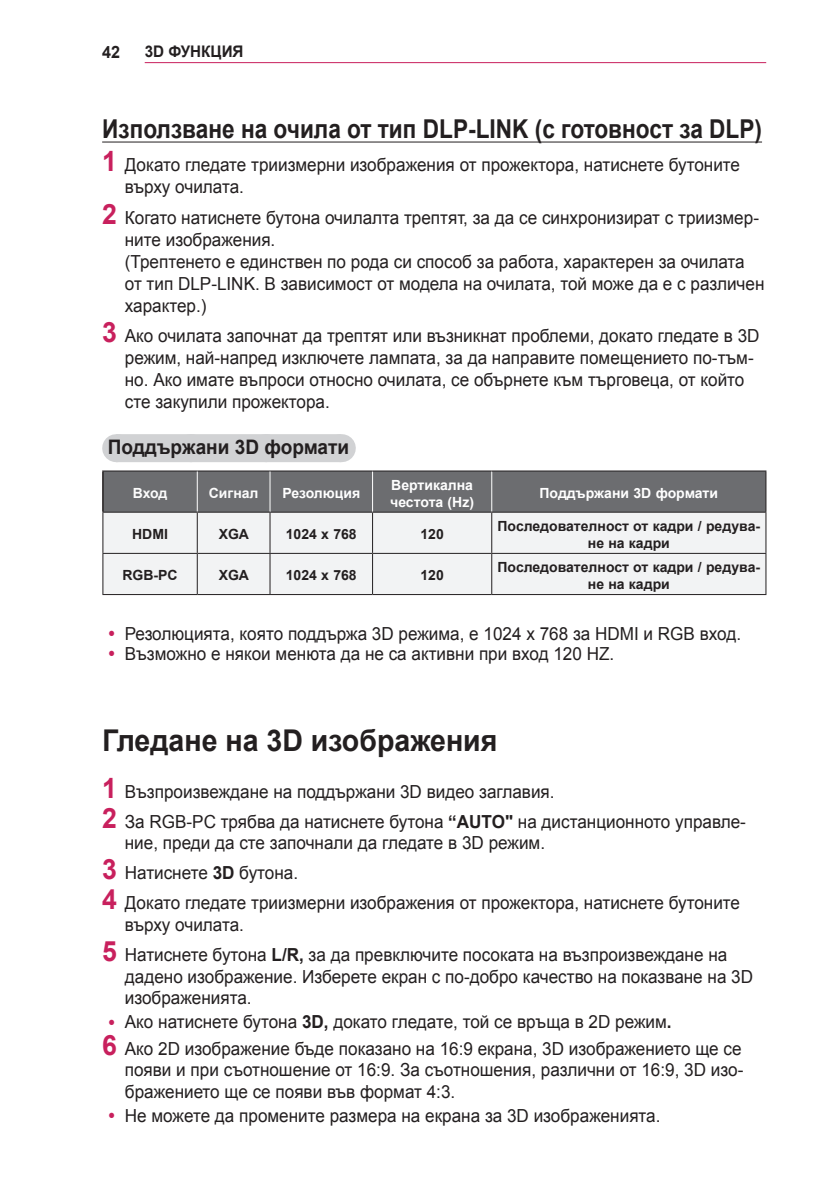
<style>
.page{position:relative;width:840px;height:1191px;background:#fff}
.page>*{position:absolute;margin:0;border:0;box-sizing:border-box;transform-origin:0 0}
.중제목{font:700 30px "Arial";color:#231f20;scale:.95 1}
.소제목1{font:700 26px "Arial";color:#231f20;scale:.87 1}
.소제목2_음영_3단계{font:700 20px "Arial";color:#231f20;scale:.95 1}
.Body-Number{font:18px/22px "Arial";color:#231f20;scale:.95 1}
.Body-Bullet_red__-w{font:18px "Arial";color:#231f20;scale:.95 1}
.t1{font:700 17px "Arial";color:#231f20;scale:.95 1}
.t2{font:700 16px "Arial";color:#231f20;scale:.95 1}
.BryantLG_7{font:700 14px/16.8px "Arial";color:#231f20;text-align:center}
.HY고딕-Medium_7{font:700 14px/16.8px "Arial";color:#fff}
.BryantLG_7-2{font:700 14px "Arial";color:#fcfcfc}
.BryantLG_7-3{font:700 14px "Arial";color:#fff}
.s1{font-weight:700;font-size:28px;color:#c8205d}
.s2{font-weight:700}
</style>
<div class="page">
<hr style="left:145px;top:62px;width:620px;height:1px;background:#c8205d">
<hr style="left:102px;top:141px;width:659px;height:1px;background:#231f20">
<div style="left:116px;top:434px;width:224px;height:28px;background:#d1d2d4"></div>
<svg style="left:340px;top:434px;width:1px;height:28px"></svg>
<div style="left:104px;top:471px;width:661px;height:41px;background:#6c6d70"></div>
<div style="left:103px;top:513px;width:662px;height:81px;background:#f2f3f4"></div>
<hr style="left:269px;top:513px;width:1px;height:40px;background:#231f20">
<hr style="left:765px;top:513px;width:1px;height:40px;background:#231f20">
<hr style="left:197px;top:553px;width:73px;height:1px;background:#231f20">
<hr style="left:765px;top:554px;width:1px;height:40px;background:#231f20">
<hr style="left:372px;top:513px;width:1px;height:40px;background:#231f20">
<hr style="left:491px;top:513px;width:1px;height:40px;background:#231f20">
<hr style="left:269px;top:554px;width:1px;height:40px;background:#231f20">
<hr style="left:372px;top:553px;width:119px;height:1px;background:#231f20">
<hr style="left:372px;top:554px;width:1px;height:40px;background:#231f20">
<hr style="left:491px;top:554px;width:1px;height:40px;background:#231f20">
<hr style="left:270px;top:553px;width:102px;height:1px;background:#231f20">
<hr style="left:270px;top:470px;width:102px;height:1px;background:#231f20">
<hr style="left:270px;top:512px;width:102px;height:1px;background:#231f20">
<hr style="left:102px;top:554px;width:1px;height:40px;background:#231f20">
<hr style="left:102px;top:513px;width:1px;height:40px;background:#231f20">
<hr style="left:197px;top:513px;width:1px;height:40px;background:#231f20">
<hr style="left:102px;top:553px;width:95px;height:1px;background:#231f20">
<hr style="left:197px;top:554px;width:1px;height:40px;background:#231f20">
<hr style="left:491px;top:553px;width:275px;height:1px;background:#231f20">
<hr style="left:102px;top:471px;width:2px;height:41px;background:#231f20">
<hr style="left:102px;top:470px;width:95px;height:1px;background:#231f20">
<hr style="left:197px;top:470px;width:73px;height:1px;background:#231f20">
<hr style="left:197px;top:471px;width:1px;height:41px;background:#fff">
<hr style="left:269px;top:471px;width:1px;height:41px;background:#fff">
<hr style="left:372px;top:471px;width:1px;height:41px;background:#fff">
<hr style="left:372px;top:470px;width:119px;height:1px;background:#231f20">
<hr style="left:491px;top:471px;width:1px;height:41px;background:#fff">
<hr style="left:765px;top:471px;width:1px;height:41px;background:#231f20">
<hr style="left:491px;top:470px;width:275px;height:1px;background:#231f20">
<hr style="left:102px;top:512px;width:95px;height:1px;background:#231f20">
<hr style="left:197px;top:512px;width:73px;height:1px;background:#231f20">
<hr style="left:372px;top:512px;width:119px;height:1px;background:#231f20">
<hr style="left:491px;top:512px;width:275px;height:1px;background:#231f20">
<hr style="left:102px;top:594px;width:95px;height:1px;background:#231f20">
<hr style="left:197px;top:594px;width:73px;height:1px;background:#231f20">
<hr style="left:270px;top:594px;width:102px;height:1px;background:#231f20">
<hr style="left:372px;top:594px;width:119px;height:1px;background:#231f20">
<hr style="left:491px;top:594px;width:275px;height:1px;background:#231f20">
<p class="t1" style="left:102px;top:41px;width:20px">42</p>
<p class="t2" style="left:145px;top:41px;width:105px">3D ФУНКЦИЯ</p>
<p class="소제목1" style="left:102px;top:112px;width:759px">Използване на очила от тип DLP-LINK (с готовност за DLP)</p>
<p class="Body-Number" style="left:125px;top:154px;width:648px;text-indent:-23px"><span class="s1">1</span> Докато гледате триизмерни изображения от прожектора, натиснете бутоните върху очилата.</p>
<p class="Body-Number" style="left:125px;top:207px;width:674px;text-indent:-23px"><span class="s1">2</span> Когато натиснете бутона очилалта трептят, за да се синхронизират с триизмер&shy;ните изображения.<br>(Трептенето е единствен по рода си способ за работа, характерен за очилата от тип DLP-LINK. В зависимост от модела на очилата, той може да е с различен характер.)</p>
<p class="Body-Number" style="left:125px;top:325px;width:669px;text-indent:-23px"><span class="s1">3</span> Ако очилата започнат да трептят или възникнат проблеми, докато гледате в 3D режим, най-напред изключете лампата, за да направите помещението по-тъм&shy;но. Ако имате въпроси относно очилата, се обърнете към търговеца, от който сте закупили прожектора.</p>
<p class="소제목2_음영_3단계" style="left:108px;top:434px;width:255px">Поддържани 3D формати</p>
<p class="BryantLG_7-2" style="left:133px;top:484px;width:36px">Вход</p>
<p class="BryantLG_7-2" style="left:209px;top:484px;width:51px">Сигнал</p>
<p class="BryantLG_7-3" style="left:282px;top:484px;width:79px">Резолюция</p>
<p class="HY고딕-Medium_7" style="left:390px;top:477px;width:85px">Вертикална честота (Hz)</p>
<p class="HY고딕-Medium_7" style="left:539px;top:485px;width:180px">Поддържани 3D формати</p>
<p class="BryantLG_7" style="left:132px;top:526px;width:37px">HDMI</p>
<p class="BryantLG_7" style="left:218px;top:526px;width:32px">XGA</p>
<p class="BryantLG_7" style="left:286px;top:526px;width:72px">1024 x 768</p>
<p class="BryantLG_7" style="left:420px;top:526px;width:25px">120</p>
<p class="BryantLG_7" style="left:497px;top:518px;width:264px">Последователност от кадри / редува&shy;не на кадри</p>
<p class="BryantLG_7" style="left:122px;top:567px;width:57px">RGB-PC</p>
<p class="BryantLG_7" style="left:218px;top:567px;width:32px">XGA</p>
<p class="BryantLG_7" style="left:286px;top:567px;width:72px">1024 x 768</p>
<p class="BryantLG_7" style="left:420px;top:567px;width:25px">120</p>
<p class="BryantLG_7" style="left:497px;top:559px;width:264px">Последователност от кадри / редува&shy;не на кадри</p>
<p class="Body-Bullet_red__-w" style="left:125px;top:621px;width:649px">Резолюцията, която поддържа 3D режима, е 1024 x 768 за HDMI и RGB вход.</p>
<p class="Body-Bullet_red__-w" style="left:125px;top:641px;width:516px">Възможно е някои менюта да не са активни при вход 120 HZ.</p>
<p class="중제목" style="left:102px;top:720px;width:417px">Гледане на 3D изображения</p>
<p class="Body-Number" style="left:102px;top:780px;width:477px"><span class="s1">1</span> Възпроизвеждане на поддържани 3D видео заглавия.</p>
<p class="Body-Number" style="left:125px;top:810px;width:655px;text-indent:-23px"><span class="s1">2</span> За RGB-PC трябва да натиснете бутона <span class="s2">“AUTO"</span> на дистанционното управле&shy;ние, преди да сте започнали да гледате в 3D режим.</p>
<p class="Body-Number" style="left:102px;top:862px;width:208px"><span class="s1">3</span> Натиснете <span class="s2">3D</span> бутона.</p>
<p class="Body-Number" style="left:125px;top:892px;width:648px;text-indent:-23px"><span class="s1">4</span> Докато гледате триизмерни изображения от прожектора, натиснете бутоните върху очилата.</p>
<p class="Body-Number" style="left:125px;top:944px;width:662px;text-indent:-23px"><span class="s1">5</span> Натиснете бутона <span class="s2">L/R,</span> за да превключите посоката на възпроизвеждане на дадено изображение. Изберете екран с по-добро качество на показване на 3D изображенията.</p>
<p class="Body-Bullet_red__-w" style="left:125px;top:1010px;width:576px">Ако натиснете бутона <span class="s2">3D,</span> докато гледате, той се връща в 2D режим<span class="s2">.</span></p>
<p class="Body-Number" style="left:125px;top:1037px;width:652px;text-align:justify;text-indent:-23px"><span class="s1">6</span> Ако 2D изображение бъде показано на 16:9 екрана, 3D изображението ще се появи и при съотношение от 16:9. За съотношения, различни от 16:9, 3D изо&shy;бражението ще се появи във формат 4:3.</p>
<p class="Body-Bullet_red__-w" style="left:125px;top:1103px;width:565px">Не можете да промените размера на екрана за 3D изображенията.</p>
</div>
